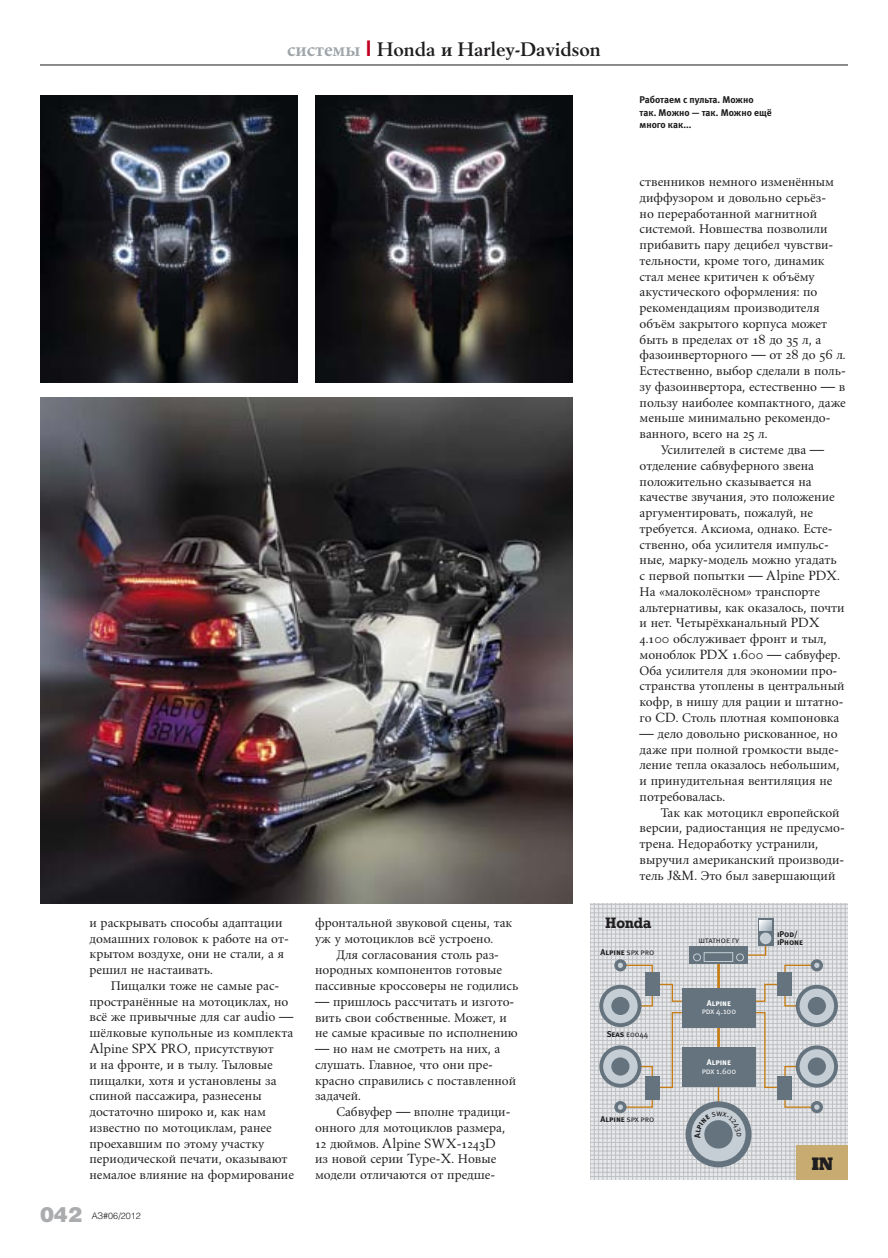
<style>
.page{position:relative;width:888px;height:1258px;background:#fff}
.page>*{position:absolute;margin:0;border:0;box-sizing:border-box;transform-origin:0 0}
.t1{font:700 21px "Berling Antiqua";color:#1f1d1f}
.t2{font:900 21px "Helios Blackz";color:#abacae}
.t3{font:18px "Geo Slb 712 CX Bd BT";color:#1f1d1f}
.t4{font:700 15px "Geo Slb 712 C Md BT";color:#1f1d1f}
.t5{font:14.25px/15.8px "Berling Antiqua";color:#1f1d1f}
.t6{font:9.75px/12.8px "Meta Bold C";color:#1f1d1f}
.t7{font:300 9px "Helios Lightz";color:#1f1d1f}
.t8{font:8.4px "Meta Bold Caps C";color:#1f1d1f}
.t9{font:8.4px/8.4px "Meta Normal Caps C";letter-spacing:-.005em;color:#fff;text-align:center}
.t10{font:8.4px "Meta Normal Caps C";color:#1f1d1f}
.s1{color:#9ea4a8}
.s2{font-family:"Avangard TM";color:#c20024}
.s3{font-family:"Meta Normal Caps C"}
.s4{font-family:"Meta Bold Caps C"}
</style>
<div class="page">
<hr style="left:40px;top:65px;width:808px;height:1px;background:#1f1d1f">
<img style="left:40px;top:397px;width:533px;height:506px">
<img style="left:40px;top:95px;width:258px;height:287px">
<img style="left:315px;top:95px;width:258px;height:287px">
<svg style="left:590px;top:903px;width:258px;height:277px;background:#d4d5d7"></svg>
<svg style="left:614px;top:959px;width:12px;height:12px"></svg>
<svg style="left:599px;top:985px;width:42px;height:42px"></svg>
<div style="left:603px;top:989px;width:35px;height:34px;background:#c5ced5;border-radius:50%"></div>
<div style="left:611px;top:997px;width:18px;height:18px;background:#64737e;border-radius:50%"></div>
<svg style="left:614px;top:1101px;width:12px;height:12px"></svg>
<div style="left:599px;top:1045px;width:42px;height:42px;background:#64737e;border-radius:50%"></div>
<div style="left:603px;top:1049px;width:35px;height:35px;background:#c5ced5;border-radius:50%"></div>
<div style="left:611px;top:1057px;width:18px;height:18px;background:#64737e;border-radius:50%"></div>
<svg style="left:811px;top:959px;width:12px;height:12px"></svg>
<svg style="left:796px;top:985px;width:42px;height:42px"></svg>
<div style="left:799px;top:989px;width:35px;height:34px;background:#c5ced5;border-radius:50%"></div>
<div style="left:808px;top:997px;width:18px;height:18px;background:#64737e;border-radius:50%"></div>
<svg style="left:811px;top:1101px;width:12px;height:12px"></svg>
<svg style="left:796px;top:1045px;width:42px;height:42px"></svg>
<div style="left:799px;top:1049px;width:35px;height:35px;background:#c5ced5;border-radius:50%"></div>
<div style="left:808px;top:1057px;width:18px;height:18px;background:#64737e;border-radius:50%"></div>
<svg style="left:758px;top:919px;width:16px;height:20px"></svg>
<svg style="left:759px;top:921px;width:13px;height:9px"></svg>
<div style="left:760px;top:932px;width:11px;height:12px;background:#c5ced5;border-radius:50%"></div>
<div style="left:685px;top:1101px;width:66px;height:66px;background:#64737e;border-radius:50%"></div>
<div style="left:691px;top:1107px;width:54px;height:54px;background:#c5ced5;border-radius:50%"></div>
<div style="left:704px;top:1120px;width:29px;height:28px;background:#64737e;border-radius:50%"></div>
<div style="left:797px;top:1146px;width:51px;height:34px;background:#c7ab71"></div>
<svg style="left:618px;top:939px;width:201px;height:199px;background:#b4b8ba"></svg>
<p class="t1" style="left:287px;top:37px;width:315px"><span class="s1">системы</span> <span class="s2">I</span> Honda и Harley-Davidson</p>
<p class="t6" style="left:640px;top:93px;width:134px">Работаем с пульта. Можно так. Можно — так. Можно ещё много как...</p>
<p class="t5" style="left:640px;top:174px;width:196px">ственников немного изменённым</p>
<p class="t5" style="left:640px;top:189px;width:188px">диффузором и довольно серьёз-</p>
<p class="t5" style="left:640px;top:205px;width:179px">но переработанной магнитной</p>
<p class="t5" style="left:640px;top:221px;width:189px">системой. Новшества позволили</p>
<p class="t5" style="left:640px;top:237px;width:195px">прибавить пару децибел чувстви-</p>
<p class="t5" style="left:640px;top:252px;width:187px">тельности, кроме того, динамик</p>
<p class="t5" style="left:640px;top:268px;width:177px">стал менее критичен к объёму</p>
<p class="t5" style="left:640px;top:284px;width:179px">акустического оформления: по</p>
<p class="t5" style="left:640px;top:300px;width:182px">рекомендациям производителя</p>
<p class="t5" style="left:640px;top:315px;width:189px">объём закрытого корпуса может</p>
<p class="t5" style="left:640px;top:331px;width:183px">быть в пределах от 18 до 35 л, а</p>
<p class="t5" style="left:640px;top:347px;width:207px">фазоинверторного — от 28 до 56 л.</p>
<p class="t5" style="left:640px;top:363px;width:208px">Естественно, выбор сделали в поль-</p>
<p class="t5" style="left:640px;top:378px;width:207px">зу фазоинвертора, естественно — в</p>
<p class="t5" style="left:640px;top:394px;width:208px">пользу наиболее компактного, даже</p>
<p class="t5" style="left:640px;top:410px;width:192px">меньше минимально рекомендо-</p>
<p class="t5" style="left:640px;top:426px;width:129px">ванного, всего на 25 л.</p>
<p class="t5" style="left:661px;top:441px;width:165px">Усилителей в системе два —</p>
<p class="t5" style="left:640px;top:457px;width:176px">отделение сабвуферного звена</p>
<p class="t5" style="left:640px;top:473px;width:174px">положительно сказывается на</p>
<p class="t5" style="left:640px;top:489px;width:197px">качестве звучания, это положение</p>
<p class="t5" style="left:640px;top:504px;width:175px">аргументировать, пожалуй, не</p>
<p class="t5" style="left:640px;top:520px;width:194px">требуется. Аксиома, однако. Есте-</p>
<p class="t5" style="left:640px;top:536px;width:191px">ственно, оба усилителя импульс-</p>
<p class="t5" style="left:640px;top:552px;width:199px">ные, марку-модель можно угадать</p>
<p class="t5" style="left:640px;top:568px;width:202px">с первой попытки — Alpine PDX.</p>
<p class="t5" style="left:640px;top:583px;width:182px">На «малоколёсном» транспорте</p>
<p class="t5" style="left:640px;top:599px;width:207px">альтернативы, как оказалось, почти</p>
<p class="t5" style="left:640px;top:615px;width:182px">и нет. Четырёхканальный PDX</p>
<p class="t5" style="left:640px;top:631px;width:189px">4.100 обслуживает фронт и тыл,</p>
<p class="t5" style="left:640px;top:646px;width:202px">моноблок PDX 1.600 — сабвуфер.</p>
<p class="t5" style="left:640px;top:662px;width:199px">Оба усилителя для экономии про-</p>
<p class="t5" style="left:640px;top:678px;width:206px">странства утоплены в центральный</p>
<p class="t5" style="left:640px;top:694px;width:205px">кофр, в нишу для рации и штатно-</p>
<p class="t5" style="left:640px;top:709px;width:201px">го CD. Столь плотная компоновка</p>
<p class="t5" style="left:640px;top:725px;width:200px">— дело довольно рискованное, но</p>
<p class="t5" style="left:640px;top:741px;width:201px">даже при полной громкости выде-</p>
<p class="t5" style="left:640px;top:757px;width:201px">ление тепла оказалось небольшим,</p>
<p class="t5" style="left:640px;top:772px;width:194px">и принудительная вентиляция не</p>
<p class="t5" style="left:640px;top:788px;width:87px">потребовалась.</p>
<p class="t5" style="left:661px;top:804px;width:180px">Так как мотоцикл европейской</p>
<p class="t5" style="left:640px;top:820px;width:207px">версии, радиостанция не предусмо-</p>
<p class="t5" style="left:640px;top:835px;width:180px">трена. Недоработку устранили,</p>
<p class="t5" style="left:640px;top:851px;width:206px">выручил американский производи-</p>
<p class="t5" style="left:640px;top:867px;width:197px">тель J&amp;M. Это был завершающий</p>
<p class="t5" style="left:90px;top:914px;width:194px">и раскрывать способы адаптации</p>
<p class="t5" style="left:90px;top:930px;width:201px">домашних головок к работе на от-</p>
<p class="t5" style="left:90px;top:946px;width:196px">крытом воздухе, они не стали, а я</p>
<p class="t5" style="left:90px;top:962px;width:125px">решил не настаивать.</p>
<p class="t5" style="left:111px;top:977px;width:170px">Пищалки тоже не самые рас-</p>
<p class="t5" style="left:90px;top:993px;width:200px">пространённые на мотоциклах, но</p>
<p class="t5" style="left:90px;top:1009px;width:205px">всё же привычные для car audio —</p>
<p class="t5" style="left:90px;top:1025px;width:205px">шёлковые купольные из комплекта</p>
<p class="t5" style="left:90px;top:1040px;width:186px">Alpine SPX PRO, присутствуют</p>
<p class="t5" style="left:90px;top:1056px;width:185px">и на фронте, и в тылу. Тыловые</p>
<p class="t5" style="left:90px;top:1072px;width:189px">пищалки, хотя и установлены за</p>
<p class="t5" style="left:90px;top:1088px;width:174px">спиной пассажира, разнесены</p>
<p class="t5" style="left:90px;top:1103px;width:178px">достаточно широко и, как нам</p>
<p class="t5" style="left:90px;top:1119px;width:184px">известно по мотоциклам, ранее</p>
<p class="t5" style="left:90px;top:1135px;width:176px">проехавшим по этому участку</p>
<p class="t5" style="left:90px;top:1151px;width:200px">периодической печати, оказывают</p>
<p class="t5" style="left:90px;top:1166px;width:206px">немалое влияние на формирование</p>
<p class="t2" style="left:40px;top:1201px;width:43px">042</p>
<p class="t7" style="left:92px;top:1210px;width:51px">АЗ#06/2012</p>
<p class="t5" style="left:315px;top:914px;width:199px">фронтальной звуковой сцены, так</p>
<p class="t5" style="left:315px;top:930px;width:180px">уж у мотоциклов всё устроено.</p>
<p class="t5" style="left:336px;top:946px;width:164px">Для согласования столь раз-</p>
<p class="t5" style="left:315px;top:962px;width:188px">нородных компонентов готовые</p>
<p class="t5" style="left:315px;top:977px;width:205px">пассивные кроссоверы не годились</p>
<p class="t5" style="left:315px;top:993px;width:204px">— пришлось рассчитать и изгото&shy;вить свои собственные. Может, и не самые красивые по исполнению</p>
<p class="t5" style="left:315px;top:1040px;width:187px">— но нам не смотреть на них, а</p>
<p class="t5" style="left:315px;top:1056px;width:179px">слушать. Главное, что они пре-</p>
<p class="t5" style="left:315px;top:1072px;width:203px">красно справились с поставленной</p>
<p class="t5" style="left:315px;top:1088px;width:47px">задачей.</p>
<p class="t5" style="left:336px;top:1103px;width:176px">Сабвуфер — вполне традици-</p>
<p class="t5" style="left:315px;top:1119px;width:191px">онного для мотоциклов размера,</p>
<p class="t5" style="left:315px;top:1135px;width:182px">12 дюймов. Alpine SWX-1243D</p>
<p class="t5" style="left:315px;top:1151px;width:183px">из новой серии Type-X. Новые</p>
<p class="t5" style="left:315px;top:1167px;width:181px">модели отличаются от предше-</p>
<p class="t4" style="left:606px;top:913px;width:47px">Honda</p>
<p class="t8" style="left:601px;top:947px;width:55px">Alpine <span class="s3">spx pro</span></p>
<p class="t10" style="left:607px;top:1029px;width:43px"><span class="s4">Seas</span> e0044</p>
<p class="t8" style="left:601px;top:1114px;width:55px">Alpine <span class="s3">spx pro</span></p>
<p class="t8" style="left:777px;top:929px;width:22px">iPod/</p>
<p class="t10" style="left:698px;top:935px;width:42px">штатное гу</p>
<p class="t8" style="left:777px;top:937px;width:27px">iPhone</p>
<p class="t9" style="left:702px;top:999px;width:36px"><span class="s4">Alpine </span>pdx 4.100</p>
<p class="t9" style="left:702px;top:1058px;width:36px"><span class="s4">Alpine </span>pdx 1.600</p>
<p class="t3" style="left:812px;top:1152px;width:23px">IN</p>
</div>
